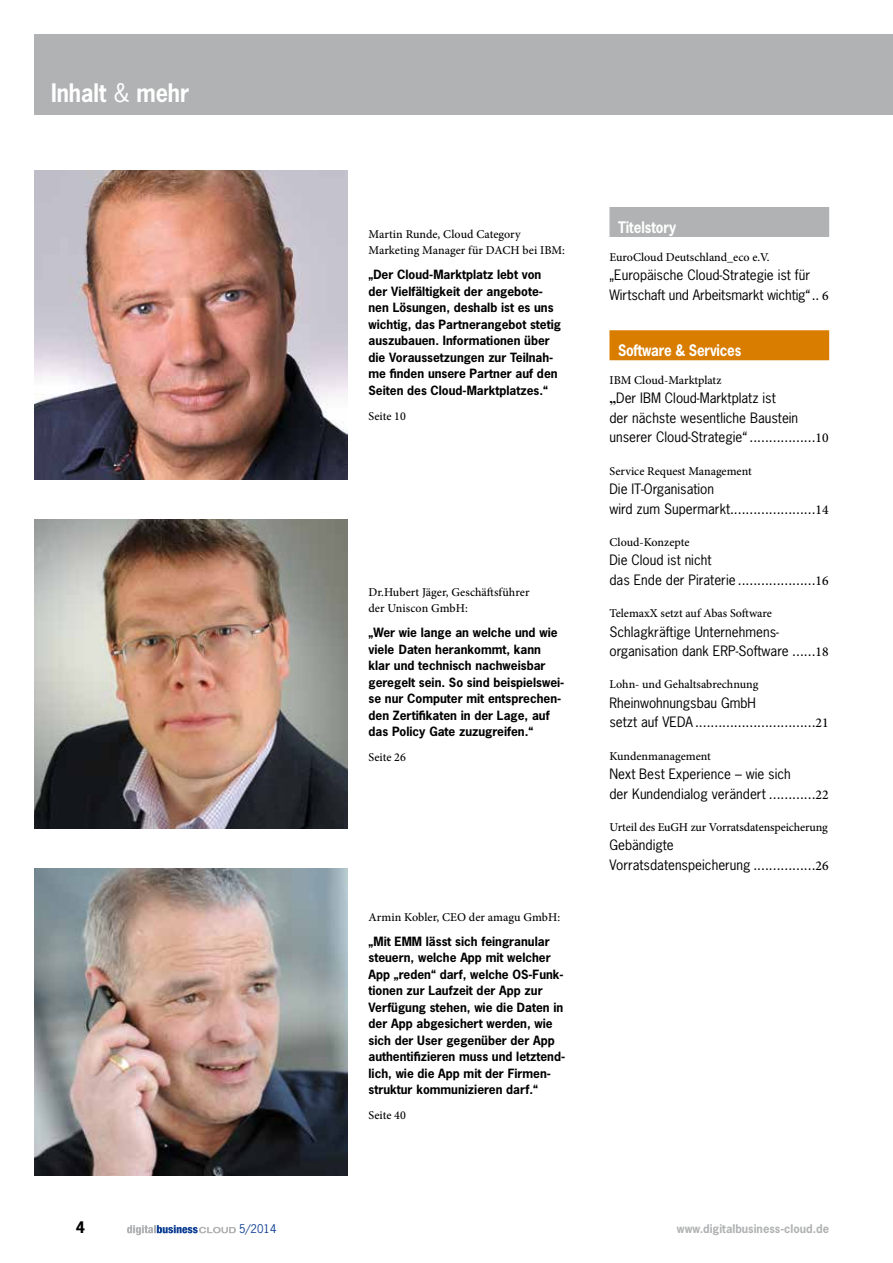
<style>
.page{position:relative;width:893px;height:1263px;background:#fff}
.page>*{position:absolute;margin:0;border:0;box-sizing:border-box;transform-origin:0 0}
.t1{font:700 24px "News Gothic Std";color:#fff;scale:.9 1}
.t2{font:700 15px "News Gothic Std";letter-spacing:-.015em;color:#fff;scale:.9 1}
.t3{font:700 15px "News Gothic Std";color:#000}
.t4{font:13.5px/19.5px "News Gothic Std";color:#000}
.t5{font:700 12px/16.5px "News Gothic Std";color:#000}
.t6{font:500 12px/16.5px "Minion Pro";color:#000}
.t7{font:700 11.25px "News Gothic Std";color:#b1b2b3}
.t8{font:11.25px "News Gothic Std";color:#0f3f93}
.s1{font-weight:400}
.s2{font-family:"Minion Pro";font-weight:500}
.s3{font-family:"Times New Roman";font-weight:700}
</style>
<div class="page">
<div style="left:34px;top:34px;width:859px;height:81px;background:#b1b2b3"></div>
<div style="left:609px;top:207px;width:220px;height:30px;background:#b1b2b3"></div>
<div style="left:609px;top:330px;width:220px;height:30px;background:#d87d00"></div>
<img style="left:34px;top:170px;width:313px;height:309px">
<img style="left:34px;top:519px;width:313px;height:310px">
<img style="left:34px;top:869px;width:313px;height:307px">
<svg style="left:127px;top:1225px;width:109px;height:10px"></svg>
<h1 class="t1" style="left:51px;top:77px;width:155px">Inhalt <span class="s1">&amp;</span> mehr</h1>
<p class="t3" style="left:76px;top:1217px;width:11px">4</p>
<p class="t8" style="left:239px;top:1222px;width:39px">5/2014</p>
<p class="t6" style="left:369px;top:226px;width:198px">Martin Runde, Cloud Category<br>Marketing Manager für DACH bei IBM:</p>
<p class="t5" style="left:369px;top:266px;width:194px">„Der Cloud-Marktplatz lebt von der Vielfältigkeit der angebote&shy;nen Lösungen, deshalb ist es uns wichtig, das Partnerangebot stetig auszubauen. Informationen über die Voraussetzungen zur Teilnah&shy;me finden unsere Partner auf den Seiten des Cloud-Marktplatzes.“</p>
<p class="t6" style="left:369px;top:408px;width:39px">Seite 10</p>
<p class="t6" style="left:369px;top:584px;width:163px">Dr.Hubert Jäger, Geschäftsführer der Uniscon GmbH:</p>
<p class="t5" style="left:369px;top:624px;width:197px">„Wer wie lange an welche und wie viele Daten herankommt, kann klar und technisch nachweisbar geregelt sein. So sind beispielswei&shy;se nur Computer mit entsprechen&shy;den Zertifikaten in der Lage, auf das Policy Gate zuzugreifen.“</p>
<p class="t6" style="left:369px;top:749px;width:39px">Seite 26</p>
<p class="t6" style="left:369px;top:908px;width:193px">Armin Kobler, CEO der amagu GmbH:</p>
<p class="t5" style="left:369px;top:933px;width:198px">„Mit EMM lässt sich feingranular steuern, welche App mit welcher<br>App „reden“ darf, welche OS-Funk&shy;tionen zur Laufzeit der App zur<br>Verfügung stehen, wie die Daten in der App abgesichert werden, wie sich der User gegenüber der App authentifizieren muss und letztend&shy;lich, wie die App mit der Firmen&shy;struktur kommunizieren darf.“</p>
<p class="t6" style="left:369px;top:1107px;width:39px">Seite 40</p>
<p class="t2" style="left:618px;top:217px;width:66px">Titelstory</p>
<p class="t6" style="left:609px;top:248px;width:162px">EuroCloud Deutschland_eco e.V.</p>
<p class="t4" style="left:609px;top:265px;width:220px">„Europäische Cloud-Strategie ist für<br>Wirtschaft und Arbeitsmarkt wichtig“.. <span class="s2">6</span></p>
<p class="t2" style="left:618px;top:340px;width:138px">Software &amp; Services</p>
<p class="t6" style="left:609px;top:372px;width:113px">IBM Cloud-Marktplatz</p>
<p class="t4" style="left:609px;top:388px;width:220px"><span class="s3">„</span>Der IBM Cloud-Marktplatz ist<br>der nächste wesentliche Baustein unserer Cloud-Strategie“ .................<span class="s2">10</span></p>
<p class="t6" style="left:609px;top:462px;width:144px">Service Request Management</p>
<p class="t4" style="left:609px;top:479px;width:220px">Die IT-Organisation<br>wird zum Supermarkt......................<span class="s2">14</span></p>
<p class="t6" style="left:609px;top:534px;width:81px">Cloud-Konzepte</p>
<p class="t4" style="left:609px;top:550px;width:220px">Die Cloud ist nicht<br>das Ende der Piraterie ....................<span class="s2">16</span></p>
<p class="t6" style="left:609px;top:605px;width:164px">TelemaxX setzt auf Abas Software</p>
<p class="t4" style="left:609px;top:622px;width:220px">Schlagkräftige Unternehmens&shy;organisation dank ERP-Software ......<span class="s2">18</span></p>
<p class="t6" style="left:609px;top:676px;width:150px">Lohn- und Gehaltsabrechnung</p>
<p class="t4" style="left:609px;top:693px;width:220px">Rheinwohnungsbau GmbH<br>setzt auf VEDA ...............................<span class="s2">21</span></p>
<p class="t6" style="left:609px;top:747px;width:103px">Kundenmanagement</p>
<p class="t4" style="left:609px;top:764px;width:220px">Next Best Experience – wie sich<br>der Kundendialog verändert ............<span class="s2">22</span></p>
<p class="t6" style="left:609px;top:819px;width:220px">Urteil des EuGH zur Vorratsdatenspeicherung</p>
<p class="t4" style="left:609px;top:835px;width:220px">Gebändigte<br>Vorratsdatenspeicherung ................<span class="s2">26</span></p>
<p class="t7" style="left:677px;top:1221px;width:154px">www.digitalbusiness-cloud.de</p>
</div>
